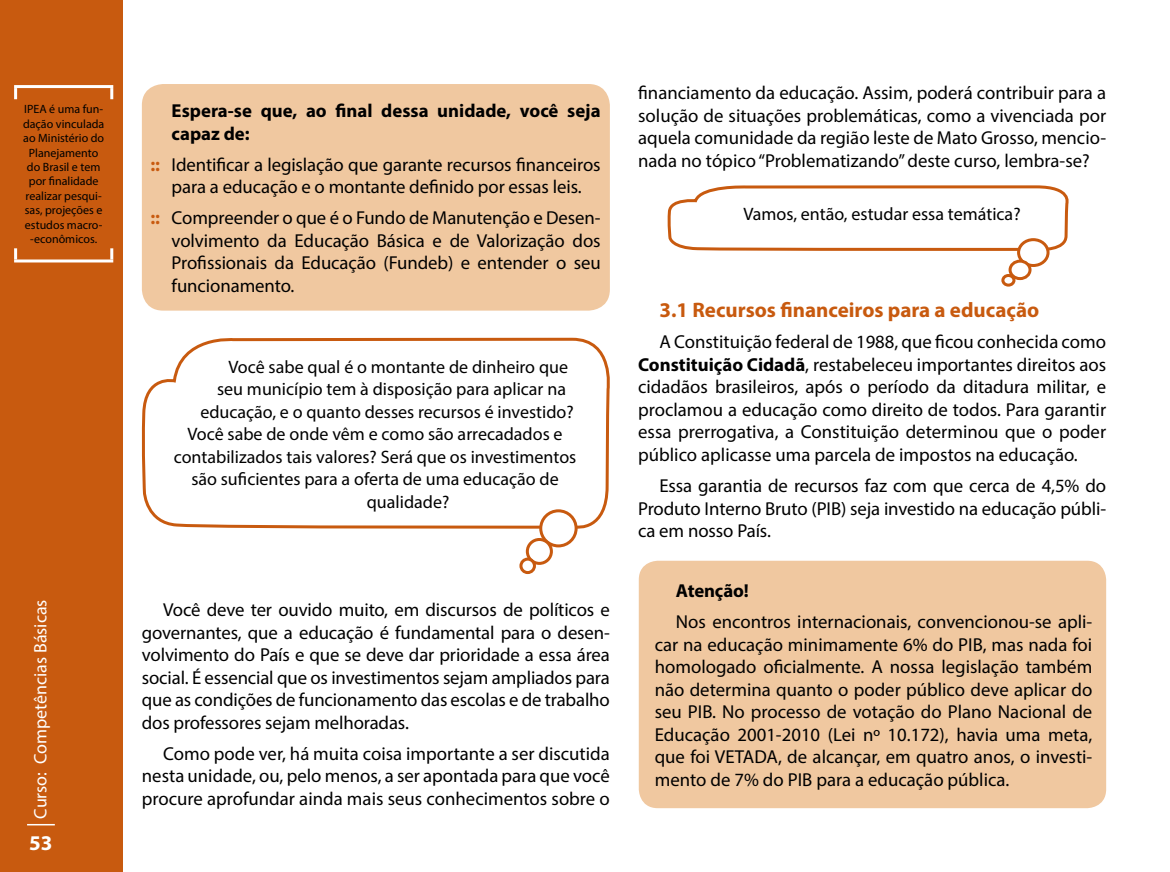
<style>
.page{position:relative;width:1170px;height:872px;background:#fff}
.page>*{position:absolute;margin:0;border:0;box-sizing:border-box;transform-origin:0 0}
.t1{font:700 21px "Myriad Pro";color:#c85a0f}
.t2{font:700 21px "Myriad Pro";color:#fff}
.t3{font:18.75px/22.5px "Myriad Pro";letter-spacing:-.005em;color:#000;text-align:justify}
.t4{font:700 18.75px/22.5px "Myriad Pro";color:#000}
.t5{font:18px "Myriad Pro";color:#000}
.t6{font:18px "Myriad Pro";color:#fff}
.t7{font:12px/14.4px "Myriad Pro";color:#000;text-align:center}
.s1{font-weight:700;color:#c85a0f}
.s2{font-weight:700}
</style>
<div class="page">
<div style="left:0;top:0;width:123px;height:872px;background:#c85a0f"></div>
<svg style="left:27px;top:824px;width:28px;height:1px"></svg>
<hr style="left:14px;top:259px;width:99px;height:3px;background:#fff">
<hr style="left:14px;top:85px;width:99px;height:3px;background:#fff">
<svg style="left:14px;top:88px;width:3px;height:11px"></svg>
<svg style="left:110px;top:88px;width:3px;height:11px"></svg>
<svg style="left:14px;top:248px;width:3px;height:11px"></svg>
<svg style="left:110px;top:248px;width:3px;height:11px"></svg>
<svg style="left:141px;top:337px;width:469px;height:194px"></svg>
<div style="left:540px;top:511px;width:36px;height:35px;background:#fff;border-radius:50%"></div>
<div style="left:539px;top:509px;width:38px;height:38px;border:3px solid #c85a0f;border-radius:50%"></div>
<div style="left:527px;top:539px;width:24px;height:24px;background:#fff;border-radius:50%"></div>
<div style="left:526px;top:538px;width:27px;height:27px;border:3px solid #c85a0f;border-radius:50%"></div>
<svg style="left:521px;top:559px;width:13px;height:13px"></svg>
<div style="left:519px;top:557px;width:17px;height:17px;border:3px solid #c85a0f;border-radius:50%"></div>
<div style="left:142px;top:84px;width:468px;height:226px;background:#f0c8a0;border-radius:21px"></div>
<div style="left:639px;top:562px;width:465px;height:245px;background:#f0c8a0;border-radius:18px"></div>
<div style="left:638px;top:561px;width:468px;height:247px;border:2px solid #f0c8a0;border-radius:18px"></div>
<svg style="left:667px;top:185px;width:402px;height:68px"></svg>
<div style="left:1018px;top:240px;width:29px;height:25px;background:#fff;border-radius:50%"></div>
<div style="left:1016px;top:238px;width:33px;height:29px;border:3px solid #c85a0f;border-radius:50%"></div>
<div style="left:1009px;top:261px;width:20px;height:17px;background:#fff;border-radius:50%"></div>
<div style="left:1008px;top:260px;width:23px;height:20px;border:3px solid #c85a0f;border-radius:50%"></div>
<div style="left:1001px;top:274px;width:14px;height:12px;border:3px solid #c85a0f;border-radius:50%"></div>
<p class="t7" style="left:23px;top:102px;width:83px">IPEA é uma fun&shy;dação vinculada ao Ministério do<br>Planejamento do Brasil e tem por finalidade realizar pesqui&shy;sas, projeções e estudos macro--econômicos.</p>
<p class="t4" style="left:172px;top:99px;width:430px">Espera-se que, ao final dessa unidade, você seja capaz de:</p>
<p class="t3" style="left:150px;top:153px;width:452px;text-align:center"><span class="s1">::</span> Identificar a legislação que garante recursos financeiros para a educação e o montante definido por essas leis.</p>
<p class="t3" style="left:172px;top:206px;width:430px;text-indent:-21px"><span class="s1">::</span> Compreender o que é o Fundo de Manutenção e Desen&shy;volvimento da Educação Básica e de Valorização dos Profissionais da Educação (Fundeb) e entender o seu funcionamento.</p>
<p class="t5" style="left:228px;top:356px;width:341px">Você sabe qual é o montante de dinheiro que</p>
<p class="t5" style="left:217px;top:378px;width:350px">seu município tem à disposição para aplicar na</p>
<p class="t5" style="left:200px;top:401px;width:375px">educação, e o quanto desses recursos é investido?</p>
<p class="t5" style="left:187px;top:423px;width:376px">Você sabe de onde vêm e como são arrecadados e</p>
<p class="t5" style="left:174px;top:446px;width:404px">contabilizados tais valores? Será que os investimentos</p>
<p class="t5" style="left:191px;top:468px;width:369px">são suficientes para a oferta de uma educação de</p>
<p class="t5" style="left:367px;top:491px;width:84px">qualidade?</p>
<p class="t6" style="left:29px;top:818px;width:221px;rotate:-90deg">Curso: Competências Básicas</p>
<p class="t3" style="left:142px;top:598px;width:469px;text-indent:21px">Você deve ter ouvido muito, em discursos de políticos e governantes, que a educação é fundamental para o desen&shy;volvimento do País e que se deve dar prioridade a essa área social. É essencial que os investimentos sejam ampliados para que as condições de funcionamento das escolas e de trabalho dos professores sejam melhoradas.</p>
<p class="t3" style="left:142px;top:741px;width:469px;text-indent:21px">Como pode ver, há muita coisa importante a ser discutida nesta unidade, ou, pelo menos, a ser apontada para que você procure aprofundar ainda mais seus conhecimentos sobre o</p>
<p class="t2" style="left:29px;top:829px;width:25px">53</p>
<p class="t3" style="left:638px;top:81px;width:469px">financiamento da educação. Assim, poderá contribuir para a solução de situações problemáticas, como a vivenciada por aquela comunidade da região leste de Mato Grosso, mencio&shy;nada no tópico “Problematizando” deste curso, lembra-se?</p>
<p class="t5" style="left:743px;top:203px;width:279px">Vamos, então, estudar essa temática?</p>
<p class="t1" style="left:659px;top:297px;width:381px">3.1 Recursos financeiros para a educação</p>
<p class="t3" style="left:638px;top:330px;width:469px;text-indent:21px">A Constituição federal de 1988, que ficou conhecida como <span class="s2">Constituição Cidadã</span>, restabeleceu importantes direitos aos cidadãos brasileiros, após o período da ditadura militar, e proclamou a educação como direito de todos. Para garantir essa prerrogativa, a Constituição determinou que o poder público aplicasse uma parcela de impostos na educação.</p>
<p class="t3" style="left:638px;top:474px;width:469px;text-indent:21px">Essa garantia de recursos faz com que cerca de 4,5% do Produto Interno Bruto (PIB) seja investido na educação públi&shy;ca em nosso País.</p>
<p class="t4" style="left:676px;top:579px;width:74px">Atenção!</p>
<p class="t3" style="left:654px;top:610px;width:439px;text-indent:21px">Nos encontros internacionais, convencionou-se apli&shy;car na educação minimamente 6% do PIB, mas nada foi homologado oficialmente. A nossa legislação também não determina quanto o poder público deve aplicar do seu PIB. No processo de votação do Plano Nacional de Educação 2001-2010 (Lei no 10.172), havia uma meta, que foi VETADA, de alcançar, em quatro anos, o investi&shy;mento de 7% do PIB para a educação pública.</p>
</div>
